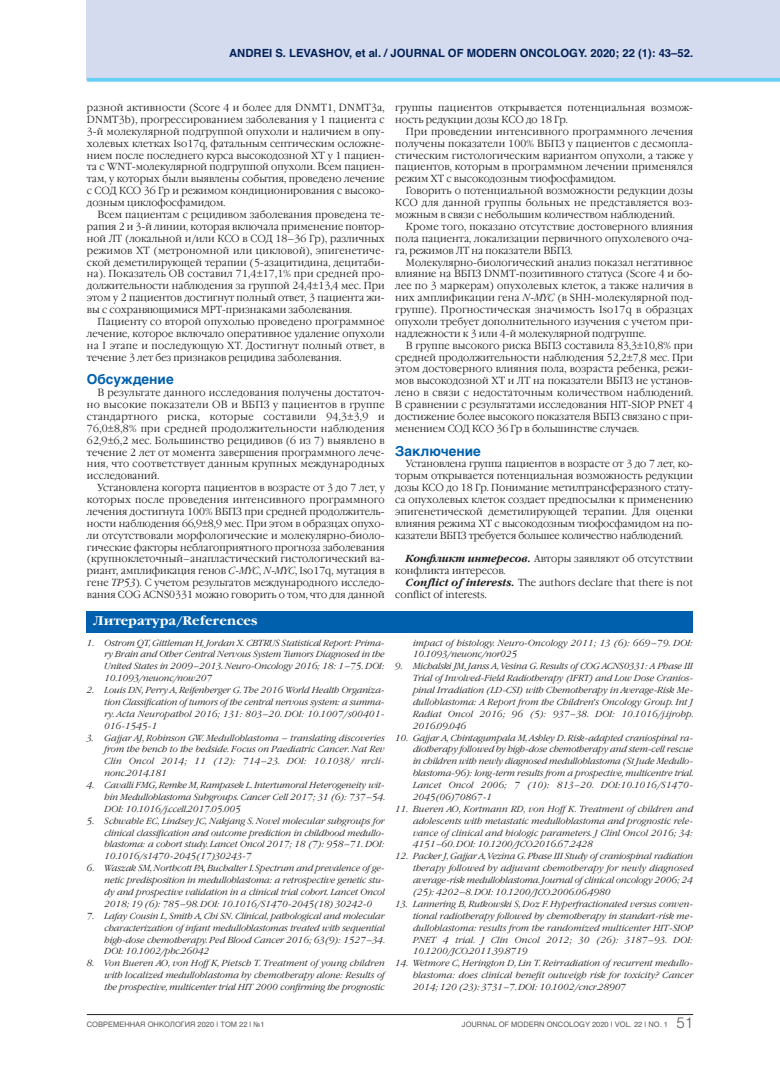
<style>
.page{position:relative;width:780px;height:1088px;background:#fff}
.page>*{position:absolute;margin:0;border:0;box-sizing:border-box;transform-origin:0 0}
.t1{font:700 13.75px "Helvetica";color:#0160ae}
.t2{font:700 12.5px "Garamond C";color:#fff}
.t3{font:700 11.25px "Helvetica";color:#002158}
.t4{font:300 10.25px/11.9px "Garamond C";color:#231f20;text-align:justify;scale:.95 1}
.t5{font:300 10.25px/11.9px "Garamond C";letter-spacing:.02em;color:#231f20;scale:.95 1}
.t6{font:italic 300 8.75px/11.9px "Garamond C";color:#231f20;text-align:justify}
.t7{font:italic 300 8.75px/11.9px "Garamond C";letter-spacing:.02em;color:#231f20}
.t8{font:7.5px "Helvetica";color:#57585a}
.s1{font-style:italic}
.s2{font-weight:700;font-style:italic}
.s3{font-weight:300;font-size:15px}
</style>
<div class="page">
<div style="left:87px;top:0;width:693px;height:79px;background:#d4dbee"></div>
<hr style="left:87px;top:1014px;width:606px;height:1px;background:#231f20">
<svg style="left:87px;top:78px;width:693px;height:4px;background:#72d1f5"></svg>
<div style="left:87px;top:611px;width:606px;height:21px;background:#0160ae"></div>
<p class="t3" style="left:229px;top:49px;width:465px">ANDREI S. LEVASHOV, et al. / JOURNAL OF MODERN ONCOLOGY. 2020; 22 (1): 43–52.</p>
<p class="t4" style="left:87px;top:103px;width:315px">разной активности (Score 4 и более для DNMT1, DNMT3a, DNMT3b), прогрессированием заболевания у 1 пациента с 3-й молекулярной подгруппой опухоли и наличием в опу&shy;холевых клетках Iso17q, фатальным септическим осложне&shy;нием после последнего курса высокодозной ХТ у 1 пациен&shy;та с WNT-молекулярной подгруппой опухоли. Всем пациен&shy;там, у которых были выявлены события, проведено лечение с СОД КСО 36 Гр и режимом кондиционирования с высоко&shy;дозным циклофосфамидом.</p>
<p class="t4" style="left:87px;top:210px;width:315px;text-indent:11px">Всем пациентам с рецидивом заболевания проведена те&shy;рапия 2 и 3-й линии, которая включала применение повтор&shy;ной ЛТ (локальной и/или КСО в СОД 18–36 Гр), различных режимов ХТ (метрономной или цикловой), эпигенетиче&shy;ской деметилирующей терапии (5-азацитидина, децитаби&shy;на). Показатель ОВ составил 71,4±17,1% при средней про&shy;должительности наблюдения за группой 24,4±13,4 мес. При этом у 2 пациентов достигнут полный ответ, 3 пациента жи&shy;вы с сохраняющимися МРТ-признаками заболевания.</p>
<p class="t4" style="left:87px;top:316px;width:315px;text-indent:11px">Пациенту со второй опухолью проведено программное лечение, которое включало оперативное удаление опухоли на I этапе и последующую ХТ. Достигнут полный ответ, в течение 3 лет без признаков рецидива заболевания.</p>
<h1 class="t1" style="left:87px;top:374px;width:88px">Обсуждение</h1>
<p class="t4" style="left:87px;top:388px;width:315px;text-indent:11px">В результате данного исследования получены достаточ&shy;но высокие показатели ОВ и ВБПЗ у пациентов в группе стандартного риска, которые составили 94,3±3,9 и 76,0±8,8% при средней продолжительности наблюдения 62,9±6,2 мес. Большинство рецидивов (6 из 7) выявлено в течение 2 лет от момента завершения программного лече&shy;ния, что соответствует данным крупных международных исследований.</p>
<p class="t4" style="left:87px;top:483px;width:315px;text-indent:11px">Установлена когорта пациентов в возрасте от 3 до 7 лет, у которых после проведения интенсивного программного лечения достигнута 100% ВБПЗ при средней продолжитель&shy;ности наблюдения 66,9±8,9 мес. При этом в образцах опухо&shy;ли отсутствовали морфологические и молекулярно-биоло&shy;гические факторы неблагоприятного прогноза заболевания (крупноклеточный–анапластический гистологический ва&shy;риант, амплификация генов <span class="s1">C-MYC</span>, <span class="s1">N-MYC</span>, Iso17q, мутация в гене <span class="s1">ТР53</span>). С учетом результатов международного исследо&shy;вания COG ACNS0331 можно говорить о том, что для данной</p>
<p class="t2" style="left:94px;top:616px;width:165px">Литература/References</p>
<p class="t6" style="left:105px;top:637px;width:281px;text-indent:-18px">1. Ostrom QT, Gittleman H, Jordan X. CBTRUS Statistical Report: Prima&shy;ry Brain and Other Central Nervous System Tumors Diagnosed in the United States in 2009–2013. Neuro-Oncology 2016; 18: 1–75. DOI:<br>10.1093/neuonc/now207</p>
<p class="t6" style="left:105px;top:685px;width:281px;text-indent:-18px">2. Louis DN, Perry A, Reifenberger G. The 2016 World Health Organiza&shy;tion Classification of tumors of the central nervous system: a summa&shy;ry. Acta Neuropathol 2016; 131: 803–20. DOI: 10.1007/s00401- 016-1545-1</p>
<p class="t6" style="left:105px;top:732px;width:281px;text-indent:-18px">3. Gajjar AJ, Robinson GW. Medulloblastoma – translating discoveries from the bench to the bedside. Focus on Paediatric Cancer. Nat Rev Clin Oncol 2014; 11 (12): 714–23. DOI: 10.1038/ nrcli&shy;nonc.2014.181</p>
<p class="t6" style="left:105px;top:780px;width:281px;text-indent:-18px">4. Cavalli FMG, Remke M, Rampasek L. Intertumoral Heterogeneity wit&shy;hin Medulloblastoma Subgroups. Cancer Cell 2017; 31 (6): 737–54.<br>DOI: 10.1016/j.ccell.2017.05.005</p>
<p class="t6" style="left:105px;top:816px;width:281px;text-indent:-18px">5. Schwable EC, Lindsey JC, Nakjang S. Novel molecular subgroups for clinical classification and outcome prediction in childhood medullo&shy;blastoma: a cohort study. Lancet Oncol 2017; 18 (7): 958–71. DOI:<br>10.1016/s1470-2045(17)30243-7</p>
<p class="t6" style="left:105px;top:863px;width:281px;text-indent:-18px">6. Waszak SM, Northcott PA, Buchalter I. Spectrum and prevalence of ge&shy;netic predisposition in medulloblastoma: a retrospective genetic stu&shy;dy and prospective validation in a clinical trial cohort. Lancet Oncol 2018; 19 (6): 785–98. DOI: 10.1016/S1470-2045(18) 30242-0</p>
<p class="t6" style="left:105px;top:911px;width:281px;text-indent:-18px">7. Lafay Cousin L, Smith A, Chi SN. Clinical, pathological and molecular characterization of infant medulloblastomas treated with sequential high-dose chemotherapy. Ped Blood Cancer 2016; 63(9): 1527–34.<br>DOI: 10.1002/pbc.26042</p>
<p class="t6" style="left:105px;top:958px;width:281px;text-indent:-18px">8. Von Bueren AO, von Hoff K, Pietsch T. Treatment of young children with localized medulloblastoma by chemotherapy alone: Results of the prospective, multicenter trial HIT 2000 confirming the prognostic</p>
<p class="t5" style="left:395px;top:103px;width:315px">группы пациентов открывается потенциальная возмож&shy;ность редукции дозы КСО до 18 Гр.</p>
<p class="t4" style="left:395px;top:126px;width:315px;text-indent:11px">При проведении интенсивного программного лечения получены показатели 100% ВБПЗ у пациентов с десмопла&shy;стическим гистологическим вариантом опухоли, а также у пациентов, которым в программном лечении применялся режим ХТ с высокодозным тиофосфамидом.</p>
<p class="t4" style="left:395px;top:186px;width:315px;text-indent:11px">Говорить о потенциальной возможности редукции дозы КСО для данной группы больных не представляется воз&shy;можным в связи с небольшим количеством наблюдений.</p>
<p class="t4" style="left:395px;top:221px;width:315px;text-indent:11px">Кроме того, показано отсутствие достоверного влияния пола пациента, локализации первичного опухолевого оча&shy;га, режимов ЛТ на показатели ВБПЗ.</p>
<p class="t4" style="left:395px;top:257px;width:315px;text-indent:11px">Молекулярно-биологический анализ показал негативное влияние на ВБПЗ DNMT-позитивного статуса (Score 4 и бо&shy;лее по 3 маркерам) опухолевых клеток, а также наличия в них амплификации гена <span class="s1">N-MYC</span> (в SHH-молекулярной под&shy;группе). Прогностическая значимость Iso17q в образцах опухоли требует дополнительного изучения с учетом при&shy;надлежности к 3 или 4-й молекулярной подгруппе.</p>
<p class="t4" style="left:395px;top:340px;width:315px;text-indent:11px">В группе высокого риска ВБПЗ составила 83,3±10,8% при средней продолжительности наблюдения 52,2±7,8 мес. При этом достоверного влияния пола, возраста ребенка, режи&shy;мов высокодозной ХТ и ЛТ на показатели ВБПЗ не установ&shy;лено в связи с недостаточным количеством наблюдений.<br>В сравнении с результатами исследования HIT-SIOP PNET 4 достижение более высокого показателя ВБПЗ связано с при&shy;менением СОД КСО 36 Гр в большинстве случаев.</p>
<h1 class="t1" style="left:395px;top:446px;width:87px">Заключение</h1>
<p class="t4" style="left:395px;top:459px;width:315px;text-indent:11px">Установлена группа пациентов в возрасте от 3 до 7 лет, ко&shy;торым открывается потенциальная возможность редукции дозы КСО до 18 Гр. Понимание метилтрансферазного стату&shy;са опухолевых клеток создает предпосылки к применению эпигенетической деметилирующей терапии. Для оценки влияния режима ХТ с высокодозным тиофосфамидом на по&shy;казатели ВБПЗ требуется большее количество наблюдений.</p>
<p class="t4" style="left:395px;top:554px;width:315px;text-indent:11px"><span class="s2">Конфликт интересов.</span> Авторы заявляют об отсутствии конфликта интересов.</p>
<p class="t4" style="left:395px;top:578px;width:315px;text-indent:11px"><span class="s2">Conflict of interests.</span> The authors declare that there is not conflict of interests.</p>
<p class="t7" style="left:413px;top:637px;width:281px">impact of histology. Neuro-Oncology 2011; 13 (6): 669–79. DOI:<br>10.1093/neuonc/nor025</p>
<p class="t6" style="left:413px;top:661px;width:281px;text-indent:-18px">9. Michalski JM, Janss A, Vesina G. Results of COG ACNS0331: A Phase III Trial of Involved-Field Radiotherapy (IFRT) and Low Dose Cranios&shy;pinal Irradiation (LD-CSI) with Chemotherapy in Average-Risk Me&shy;dulloblastoma: A Report from the Children's Oncology Group. Int J Radiat Oncol 2016; 96 (5): 937–38. DOI: 10.1016/j.ijrobp.<br>2016.09.046</p>
<p class="t6" style="left:413px;top:732px;width:281px;text-indent:-18px">10. Gajjar A, Chintagumpala M, Ashley D. Risk-adapted craniospinal ra&shy;diotherapy followed by high-dose chemotherapy and stem-cell rescue in children with newly diagnosed medulloblastoma (St Jude Medullo&shy;blastoma-96): long-term results from a prospective, multicentre trial.<br>Lancet Oncol 2006; 7 (10): 813–20. DOI:10.1016/S1470- 2045(06)70867-1</p>
<p class="t6" style="left:413px;top:804px;width:281px;text-indent:-18px">11. Bueren AO, Kortmann RD, von Hoff K. Treatment of children and adolescents with metastatic medulloblastoma and prognostic rele&shy;vance of clinical and biologic parameters. J Clinl Oncol 2016; 34:<br>4151–60. DOI: 10.1200/JCO.2016.67.2428</p>
<p class="t6" style="left:413px;top:851px;width:281px;text-indent:-18px">12. Packer J, Gajjar A, Vezina G. Phase III Study of craniospinal radiation therapy followed by adjuvant chemotherapy for newly diagnosed average-risk medulloblastoma. Journal of clinical oncology 2006; 24 (25): 4202–8. DOI: 10.1200/JCO.2006.06.4980</p>
<p class="t6" style="left:413px;top:899px;width:281px;text-indent:-18px">13. Lannering B, Rutkowski S, Doz F. Hyperfractionated versus conven&shy;tional radiotherapy followed by chemotherapy in standart-risk me&shy;dulloblastoma: results from the randomized multicenter HIT-SIOP PNET 4 trial. J Clin Oncol 2012; 30 (26): 3187–93. DOI:<br>10.1200/JCO.2011.39.8719</p>
<p class="t6" style="left:413px;top:958px;width:281px;text-indent:-18px">14. Wetmore C, Herington D, Lin T. Reirradiation of recurrent medullo&shy;blastoma: does clinical benefit outweigh risk for toxicity? Cancer 2014; 120 (23): 3731–7. DOI: 10.1002/cncr.28907</p>
<p class="t8" style="left:87px;top:1021px;width:179px">СОВРЕМЕННАЯ ОНКОЛОГИЯ 2020 | ТОМ 22 | №1</p>
<p class="t8" style="left:462px;top:1021px;width:233px">JOURNAL OF MODERN ONCOLOGY 2020 | VOL. 22 | NO. 1 <span class="s3">51</span></p>
</div>
